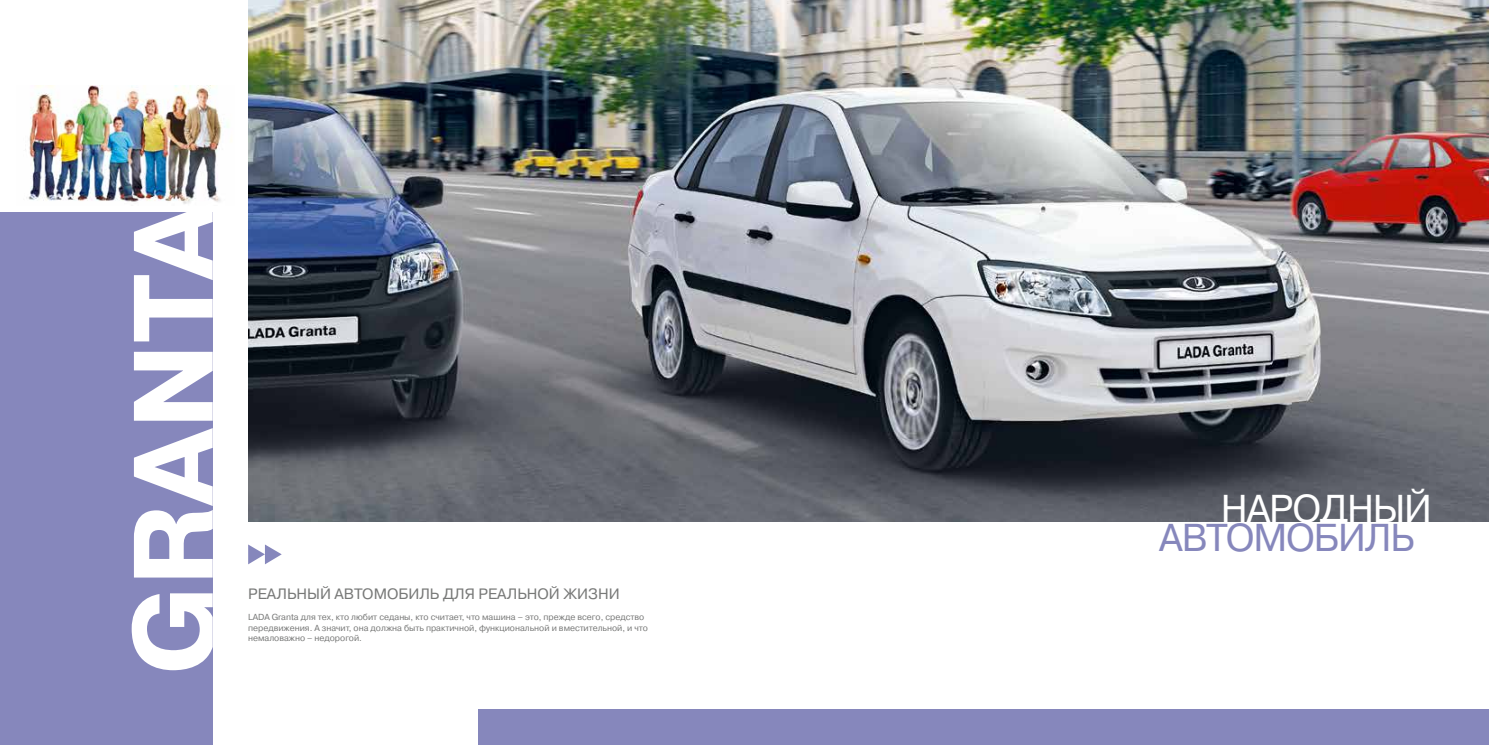
<style>
.page{position:relative;width:1489px;height:745px;background:#fff}
.page>*{position:absolute;margin:0;border:0;box-sizing:border-box;transform-origin:0 0}
.t1{font:38.75px "LADA Pragmatica";letter-spacing:-.03em;color:#8687bc}
.t2{font:38.75px "LADA Pragmatica";letter-spacing:-.03em;color:#fff}
.t3{font:15px "LADA Pragmatica";color:#787978}
.t4{font:8.75px/10.5px "LADA Pragmatica";color:#787978}
</style>
<div class="page">
<img style="left:248px;top:0;width:1240px;height:521px">
<div style="left:478px;top:709px;width:1010px;height:35px;background:#8687bc"></div>
<div style="left:0;top:213px;width:213px;height:531px;background:#8687bc"></div>
<svg style="left:248px;top:544px;width:34px;height:20px"></svg>
<img style="left:25px;top:86px;width:207px;height:116px">
<svg style="left:132px;top:202px;width:81px;height:467px"></svg>
<h2 class="t3" style="left:248px;top:584px;width:373px">РЕАЛЬНЫЙ АВТОМОБИЛЬ ДЛЯ РЕАЛЬНОЙ ЖИЗНИ</h2>
<p class="t4" style="left:248px;top:612px;width:401px">LADA Granta для тех, кто любит седаны, кто считает, что машина – это, прежде всего, средство передвижения. А значит, она должна быть практичной, функциональной и вместительной, и что немаловажно – недорогой.</p>
<h1 class="t2" style="left:1220px;top:484px;width:212px">НАРОДНЫЙ</h1>
<h1 class="t1" style="left:1159px;top:513px;width:257px">АВТОМОБИЛЬ</h1>
</div>
